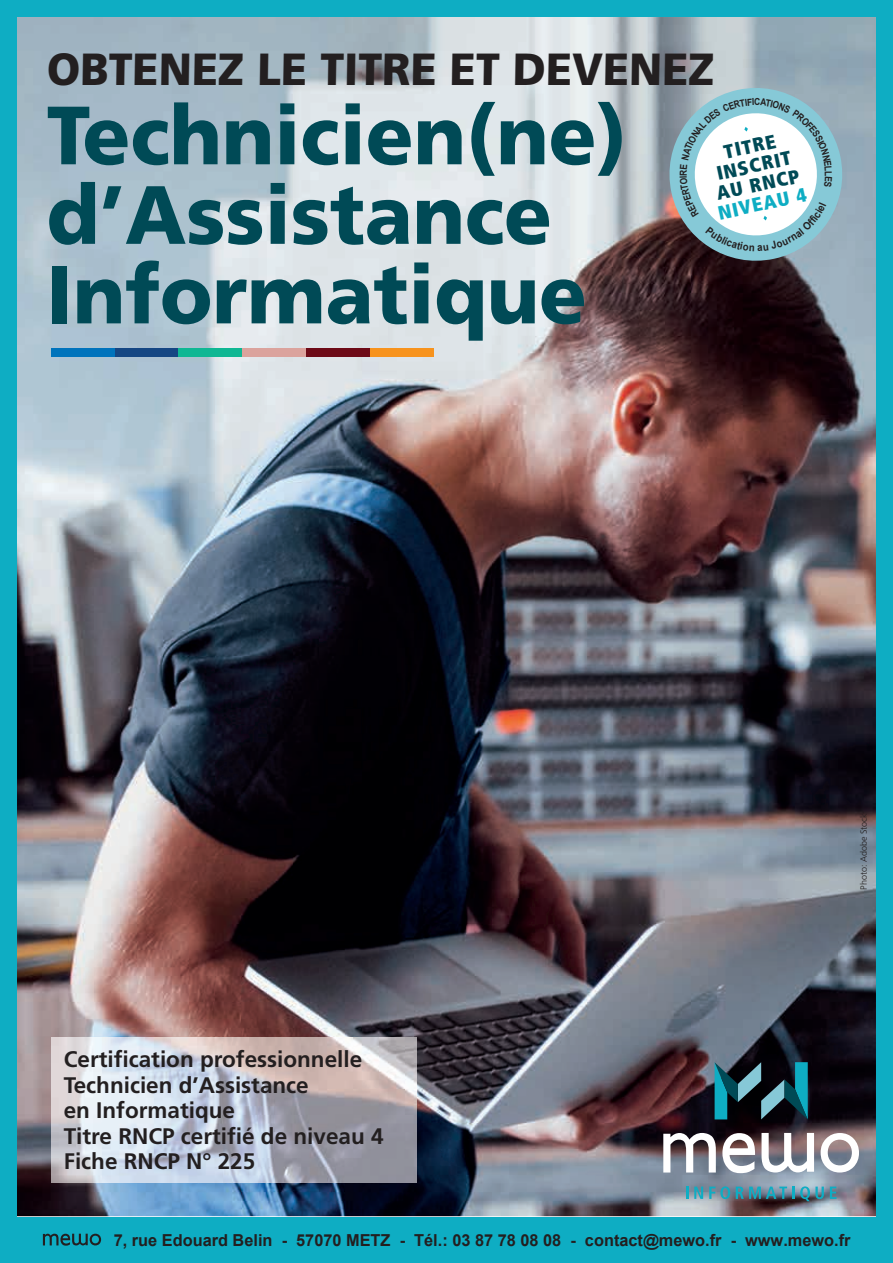
<style>
.page{position:relative;width:893px;height:1263px;background:#0eadc3}
.page>*{position:absolute;margin:0;border:0;box-sizing:border-box;transform-origin:0 0}
.t1{font:900 82.5px/79.5px "Frutiger LT Std";color:#004a56;scale:.95 1}
.t2{font:900 45px "Frutiger LT Std";color:#231f20;scale:.95 1}
.t3{font:700 22.5px/25.5px "Frutiger LT Std";color:#231f20}
.t4{font:900 condensed 19.5px/19.5px "Frutiger LT Std";color:#004a56;text-align:center}
.t5{font:900 condensed 19.5px "Frutiger LT Std";color:#0eadc3}
.t6{font:700 16.5px "Arial";color:#231f20}
.t7{font:700 9.75px "Arial";color:#231f20;scale:.86 1}
.t8{font:300 9px "Frutiger LT Std";color:#231f20}
</style>
<div class="page">
<img style="left:17px;top:17px;width:859px;height:1199px">
<svg style="left:686px;top:1186px;width:2px;height:13px"></svg>
<svg style="left:694px;top:1186px;width:9px;height:13px"></svg>
<svg style="left:709px;top:1186px;width:21px;height:13px"></svg>
<svg style="left:736px;top:1186px;width:88px;height:15px"></svg>
<svg style="left:830px;top:1186px;width:6px;height:13px"></svg>
<svg style="left:663px;top:1133px;width:196px;height:40px;background:#aca8ae"></svg>
<svg style="left:715px;top:1062px;width:93px;height:57px"></svg>
<div style="left:51px;top:349px;width:64px;height:8px;background:#0073bc"></div>
<div style="left:115px;top:349px;width:64px;height:8px;background:#154683"></div>
<div style="left:179px;top:349px;width:63px;height:8px;background:#0fb793"></div>
<div style="left:242px;top:349px;width:64px;height:8px;background:#dba39d"></div>
<div style="left:306px;top:349px;width:64px;height:8px;background:#6d0a17"></div>
<div style="left:370px;top:349px;width:64px;height:8px;background:#f7931d"></div>
<svg style="left:43px;top:1234px;width:58px;height:12px"></svg>
<img style="left:51px;top:1037px;width:366px;height:145px">
<svg style="left:661px;top:80px;width:189px;height:189px;background:#abc3ca"></svg>
<h2 class="t2" style="left:47px;top:42px;width:705px">OBTENEZ LE TITRE ET DEVENEZ</h2>
<h1 class="t1" style="left:47px;top:95px;width:612px">Technicien(ne) d’Assistance<br>Informatique</h1>
<p class="t4" style="left:707px;top:146px;width:86px;rotate:-12deg">TITRE<br>INSCRIT<br>AU RNCP</p>
<p class="t5" style="left:716px;top:201px;width:91px;rotate:-12deg">NIVEAU 4</p>
<p class="t7" style="left:835px;top:171px;width:8px;rotate:90deg">L</p>
<p class="t8" style="left:859px;top:890px;width:78px;rotate:-90deg">Photo: Adobe Stock</p>
<p class="t3" style="left:64px;top:1047px;width:321px">Certification professionnelle<br>Technicien d’Assistance<br>en Informatique<br>Titre RNCP certifié de niveau 4<br>Fiche RNCP N° 225</p>
<p class="t6" style="left:114px;top:1229px;width:738px">7, rue Edouard Belin - 57070 METZ - Tél.: 03 87 78 08 08 - contact@mewo.fr - www.mewo.fr</p>
</div>
